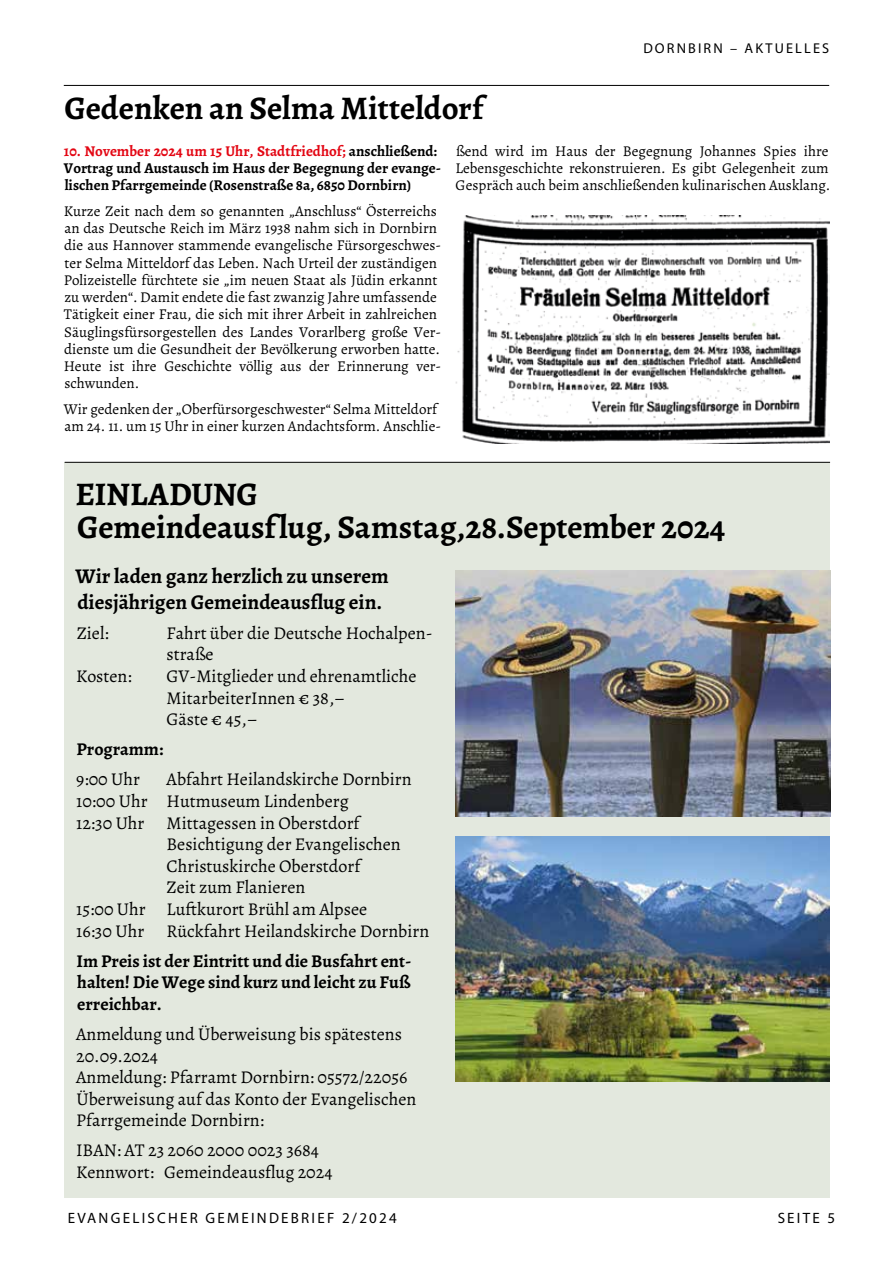
<style>
.page{position:relative;width:893px;height:1263px;background:#fff}
.page>*{position:absolute;margin:0;border:0;box-sizing:border-box;transform-origin:0 0}
.t1{font:700 33px/33.6px "Alegreya";letter-spacing:-.005em;color:#000}
.t2{font:700 21px/25.2px "Alegreya";color:#000}
.t3{font:18px/21.6px "Alegreya";color:#000}
.t4{font:700 18px/21.6px "Alegreya";color:#000;text-align:justify}
.t5{font:15px/17.2px "Alegreya";color:#000}
.t6{font:700 15px/17.2px "Alegreya";color:#000}
.t7{font:15px "Myriad Pro";letter-spacing:.15em;color:#000}
.t8{font:14.25px "Myriad Pro";letter-spacing:.15em;color:#000}
.s1{color:#e30613}
</style>
<div class="page">
<div style="left:65px;top:463px;width:765px;height:735px;background:#e3e8de"></div>
<hr style="left:64px;top:85px;width:765px;height:1px;background:#000">
<img style="left:455px;top:216px;width:374px;height:228px">
<hr style="left:65px;top:462px;width:765px;height:1px;background:#000">
<img style="left:455px;top:570px;width:375px;height:246px">
<img style="left:455px;top:837px;width:375px;height:244px">
<h1 class="t1" style="left:65px;top:90px;width:420px">Gedenken an Selma Mitteldorf</h1>
<p class="t8" style="left:643px;top:40px;width:187px">DORNBIRN – AKTUELLES</p>
<p class="t6" style="left:64px;top:142px;width:379px"><span class="s1">10. November 2024 um 15 Uhr, Stadtfriedhof;</span> anschließend:<br>Vortrag und Austausch im Haus der Begegnung der evange&shy;lischen Pfarrgemeinde (Rosenstraße 8a, 6850 Dornbirn)</p>
<p class="t5" style="left:64px;top:202px;width:379px">Kurze Zeit nach dem so genannten „Anschluss“ Österreichs an das Deutsche Reich im März 1938 nahm sich in Dornbirn die aus Hannover stammende evangelische Fürsorgeschwes&shy;ter Selma Mitteldorf das Leben. Nach Urteil der zuständigen Polizeistelle fürchtete sie „im neuen Staat als Jüdin erkannt zu werden“. Damit endete die fast zwanzig Jahre umfassende Tätigkeit einer Frau, die sich mit ihrer Arbeit in zahlreichen Säuglingsfürsorgestellen des Landes Vorarlberg große Ver&shy;dienste um die Gesundheit der Bevölkerung erworben hatte.<br>Heute ist ihre Geschichte völlig aus der Erinnerung ver&shy;schwunden.</p>
<p class="t5" style="left:64px;top:400px;width:379px">Wir gedenken der „Oberfürsorgeschwester“ Selma Mitteldorf am 24. 11. um 15 Uhr in einer kurzen Andachtsform. Anschlie-</p>
<p class="t5" style="left:455px;top:142px;width:376px">ßend wird im Haus der Begegnung Johannes Spies ihre<br>Lebensgeschichte rekonstruieren. Es gibt Gelegenheit zum<br>Gespräch auch beim anschließenden kulinarischen Ausklang.</p>
<h1 class="t1" style="left:76px;top:476px;width:651px">EINLADUNG<br>Gemeindeausflug, Samstag,28.September 2024</h1>
<h2 class="t2" style="left:76px;top:563px;width:315px">Wir laden ganz herzlich zu unserem diesjährigen Gemeindeausflug ein.</h2>
<p class="t3" style="left:77px;top:622px;width:34px">Ziel:</p>
<p class="t3" style="left:167px;top:622px;width:268px">Fahrt über die Deutsche Hochalpen&shy;straße</p>
<p class="t3" style="left:76px;top:665px;width:57px">Kosten:</p>
<p class="t3" style="left:167px;top:665px;width:251px">GV-Mitglieder und ehrenamtliche<br>MitarbeiterInnen € 38,–<br>Gäste € 45,–</p>
<p class="t4" style="left:77px;top:738px;width:88px">Programm:</p>
<p class="t3" style="left:76px;top:768px;width:65px">9:00 Uhr</p>
<p class="t3" style="left:167px;top:768px;width:247px">Abfahrt Heilandskirche Dornbirn</p>
<p class="t3" style="left:76px;top:790px;width:274px">10:00 Uhr Hutmuseum Lindenberg</p>
<p class="t3" style="left:76px;top:812px;width:285px">12:30 Uhr Mittagessen in Oberstdorf</p>
<p class="t3" style="left:167px;top:833px;width:236px">Besichtigung der Evangelischen</p>
<p class="t3" style="left:167px;top:855px;width:195px">Christuskirche Oberstdorf</p>
<p class="t3" style="left:167px;top:876px;width:140px">Zeit zum Flanieren</p>
<p class="t3" style="left:76px;top:898px;width:292px">15:00 Uhr Luftkurort Brühl am Alpsee</p>
<p class="t3" style="left:76px;top:920px;width:354px">16:30 Uhr Rückfahrt Heilandskirche Dornbirn</p>
<p class="t4" style="left:77px;top:949px;width:336px">Im Preis ist der Eintritt und die Busfahrt ent&shy;halten! Die Wege sind kurz und leicht zu Fuß erreichbar.</p>
<p class="t3" style="left:76px;top:1023px;width:342px">Anmeldung und Überweisung bis spätestens 20.09.2024<br>Anmeldung: Pfarramt Dornbirn: 05572/22056<br>Überweisung auf das Konto der Evangelischen Pfarrgemeinde Dornbirn:</p>
<p class="t3" style="left:76px;top:1139px;width:258px">IBAN: AT 23 2060 2000 0023 3684<br>Kennwort: Gemeindeausflug 2024</p>
<p class="t7" style="left:68px;top:1209px;width:331px">EVANGELISCHER GEMEINDEBRIEF 2/2024</p>
<p class="t7" style="left:778px;top:1209px;width:59px">SEITE 5</p>
</div>
